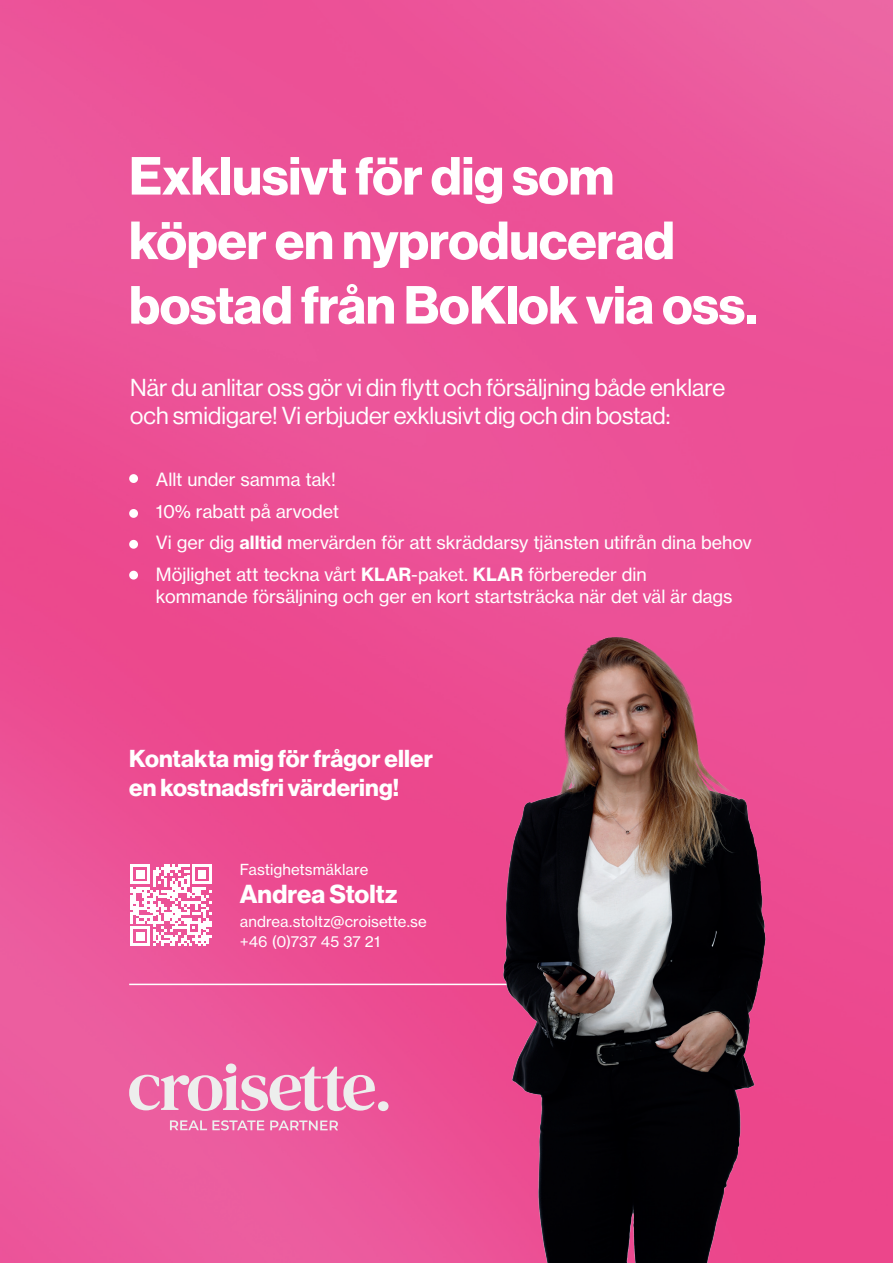
<style>
.page{position:relative;width:893px;height:1263px;background:#ec5297}
.page>*{position:absolute;margin:0;border:0;box-sizing:border-box;transform-origin:0 0}
.t1{font:52.5px "N Haas Grotesk DS Pro 75 Bd";letter-spacing:-.005em;color:#fff}
.t2{font:25.5px "N Haas Grotesk DS Pro 75 Bd";color:#fff}
.t3{font:24px/28.5px "N Haas Grotesk DS Pro 55 Rg";color:#fff}
.t4{font:24px/28.5px "N Haas Grotesk DS Pro 75 Bd";letter-spacing:.005em;color:#fff}
.t5{font:18px/31.5px "N Haas Grotesk TX Pro 55 Rg";letter-spacing:-.005em;color:#fff}
.t6{font:15px/19.8px "N Haas Grotesk TX Pro 55 Rg";letter-spacing:.005em;color:#fff}
.s1{font-family:"N Haas Grotesk TX Pro 75 Bd"}
</style>
<div class="page">
<hr style="left:129px;top:984px;width:603px;height:1px;background:#fff">
<img style="left:423px;top:637px;width:466px;height:626px">
<svg style="left:170px;top:1120px;width:94px;height:10px"></svg>
<svg style="left:270px;top:1120px;width:68px;height:10px"></svg>
<svg style="left:129px;top:1063px;width:259px;height:48px"></svg>
<div style="left:129px;top:474px;width:9px;height:9px;background:#fff;border-radius:50%"></div>
<div style="left:129px;top:509px;width:9px;height:9px;background:#fff;border-radius:50%"></div>
<div style="left:129px;top:540px;width:9px;height:9px;background:#fff;border-radius:50%"></div>
<div style="left:129px;top:571px;width:9px;height:9px;background:#fff;border-radius:50%"></div>
<svg style="left:130px;top:864px;width:82px;height:82px"></svg>
<p class="t1" style="left:129px;top:145px;width:487px">Exklusivt för dig som</p>
<p class="t1" style="left:129px;top:210px;width:547px">köper en nyproducerad</p>
<p class="t1" style="left:129px;top:274px;width:630px">bostad från BoKlok via oss.</p>
<p class="t3" style="left:130px;top:373px;width:597px">När du anlitar oss gör vi din flytt och försäljning både enklare och smidigare! Vi erbjuder exklusivt dig och din bostad:</p>
<p class="t5" style="left:156px;top:464px;width:597px">Allt under samma tak!<br>10% rabatt på arvodet<br>Vi ger dig <span class="s1">alltid</span> mervärden för att skräddarsy tjänsten utifrån dina behov Möjlighet att teckna vårt <span class="s1">KLAR</span>-paket. <span class="s1">KLAR</span> förbereder din</p>
<p class="t5" style="left:156px;top:581px;width:578px">kommande försäljning och ger en kort startsträcka när det väl är dags</p>
<p class="t4" style="left:129px;top:745px;width:305px">Kontakta mig för frågor eller en kostnadsfri värdering!</p>
<p class="t6" style="left:240px;top:859px;width:130px">Fastighetsmäklare</p>
<p class="t2" style="left:240px;top:879px;width:159px">Andrea Stoltz</p>
<p class="t6" style="left:240px;top:912px;width:188px">andrea.stoltz@croisette.se +46 (0)737 45 37 21</p>
</div>
